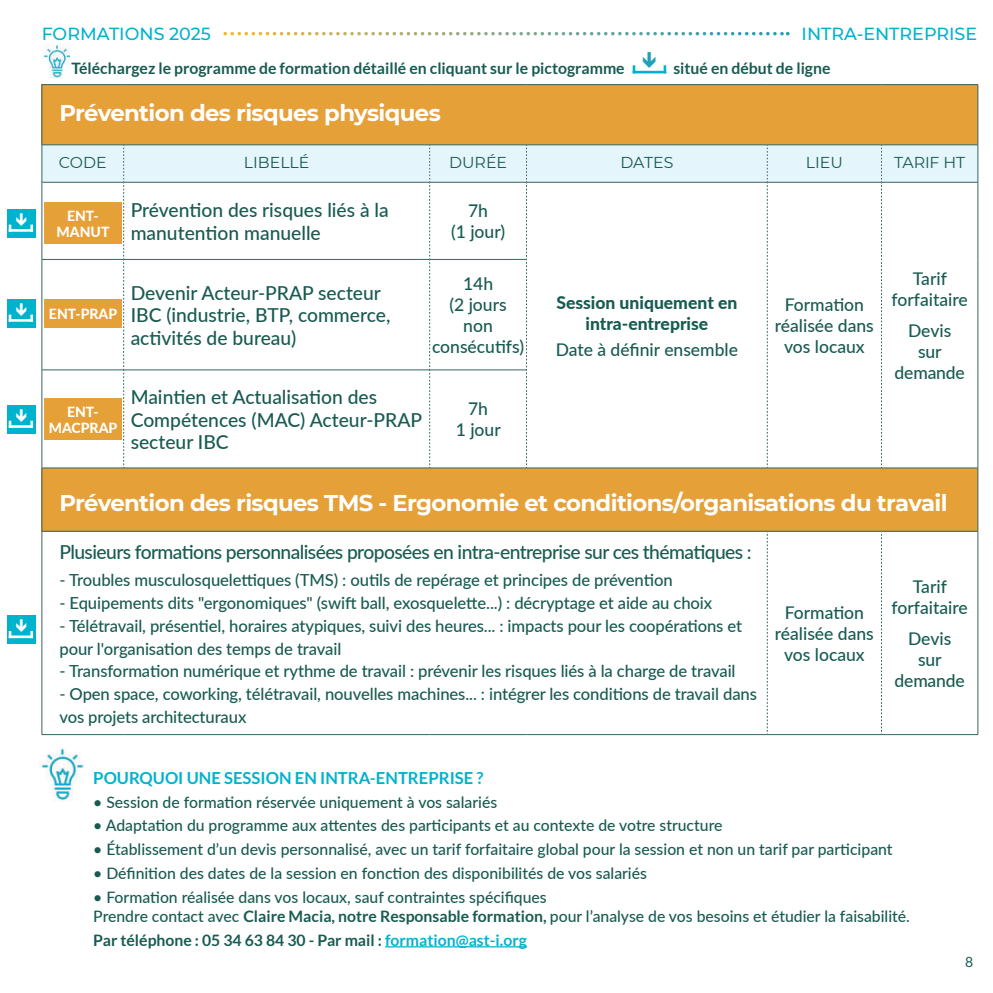
<style>
.page{position:relative;width:993px;height:993px;background:#fff}
.page>*{position:absolute;margin:0;border:0;box-sizing:border-box;transform-origin:0 0}
.t1{font:700 22.75px "Montserrat";letter-spacing:-.025em;color:#fff}
.t2{font:500 19.25px/22.8px "Lato";color:#185b51}
.t3{font:500 19.25px "Lato";letter-spacing:-.03em;color:#185b51}
.t4{font:500 17.5px/21px "Lato";color:#185b51;text-align:center}
.t5{font:800 17.5px/21px "Lato";color:#185b51;text-align:center}
.t6{font:500 17.5px "Montserrat";color:#00b3cd}
.t7{font:500 16.62px/22.8px "Lato";letter-spacing:-.005em;color:#185b51}
.t8{font:700 16.62px "Lato";color:#00b3cd}
.t9{font:500 15.75px/18.9px "Lato";color:#185b51}
.t10{font:700 15.75px "Lato";color:#185b51}
.t11{font:15.75px "Montserrat";color:#185b51}
.t12{font:800 14px/16.8px "Lato";color:#fff;text-align:center}
.t13{font:14px "Lato";color:#185b51}
.s1{font-weight:700}
.s2{color:#00b3cd}
</style>
<div class="page">
<div style="left:42px;top:85px;width:935px;height:60px;background:#e6a038"></div>
<div style="left:42px;top:468px;width:935px;height:63px;background:#e6a038"></div>
<hr style="left:42px;top:84px;width:82px;height:1px;background:#36655d">
<hr style="left:42px;top:85px;width:1px;height:60px;background:#36655d">
<hr style="left:124px;top:84px;width:305px;height:1px;background:#36655d">
<hr style="left:429px;top:84px;width:97px;height:1px;background:#36655d">
<hr style="left:526px;top:84px;width:241px;height:1px;background:#36655d">
<hr style="left:767px;top:84px;width:114px;height:1px;background:#36655d">
<hr style="left:881px;top:84px;width:96px;height:1px;background:#36655d">
<hr style="left:977px;top:85px;width:1px;height:60px;background:#36655d">
<hr style="left:977px;top:145px;width:1px;height:37px;background:#36655d">
<hr style="left:977px;top:182px;width:1px;height:77px;background:#36655d">
<hr style="left:977px;top:259px;width:1px;height:111px;background:#36655d">
<hr style="left:977px;top:370px;width:1px;height:97px;background:#36655d">
<hr style="left:977px;top:468px;width:1px;height:63px;background:#36655d">
<hr style="left:977px;top:531px;width:1px;height:203px;background:#36655d">
<hr style="left:42px;top:468px;width:1px;height:63px;background:#36655d">
<hr style="left:42px;top:531px;width:1px;height:203px;background:#36655d">
<svg style="left:766px;top:531px;width:1px;height:203px"></svg>
<svg style="left:42px;top:145px;width:935px;height:322px"></svg>
<hr style="left:42px;top:182px;width:82px;height:1px;background:#36655d">
<hr style="left:124px;top:182px;width:305px;height:1px;background:#36655d">
<hr style="left:526px;top:182px;width:241px;height:1px;background:#36655d">
<hr style="left:767px;top:182px;width:114px;height:1px;background:#36655d">
<hr style="left:526px;top:467px;width:241px;height:1px;background:#36655d">
<hr style="left:767px;top:467px;width:114px;height:1px;background:#36655d">
<hr style="left:767px;top:530px;width:114px;height:1px;background:#36655d">
<hr style="left:767px;top:734px;width:114px;height:1px;background:#36655d">
<hr style="left:429px;top:182px;width:97px;height:1px;background:#36655d">
<hr style="left:881px;top:182px;width:96px;height:1px;background:#36655d">
<hr style="left:881px;top:467px;width:96px;height:1px;background:#36655d">
<hr style="left:881px;top:530px;width:96px;height:1px;background:#36655d">
<hr style="left:881px;top:734px;width:96px;height:1px;background:#36655d">
<hr style="left:42px;top:259px;width:82px;height:1px;background:#36655d">
<hr style="left:124px;top:259px;width:305px;height:1px;background:#36655d">
<hr style="left:429px;top:259px;width:97px;height:1px;background:#36655d">
<hr style="left:42px;top:369px;width:82px;height:1px;background:#36655d">
<hr style="left:124px;top:369px;width:305px;height:1px;background:#36655d">
<hr style="left:429px;top:369px;width:97px;height:1px;background:#36655d">
<hr style="left:42px;top:467px;width:82px;height:1px;background:#36655d">
<hr style="left:124px;top:467px;width:305px;height:1px;background:#36655d">
<hr style="left:42px;top:530px;width:82px;height:1px;background:#36655d">
<hr style="left:124px;top:530px;width:305px;height:1px;background:#36655d">
<hr style="left:429px;top:530px;width:97px;height:1px;background:#36655d">
<hr style="left:526px;top:530px;width:241px;height:1px;background:#36655d">
<hr style="left:42px;top:734px;width:82px;height:1px;background:#36655d">
<hr style="left:124px;top:734px;width:305px;height:1px;background:#36655d">
<hr style="left:429px;top:734px;width:97px;height:1px;background:#36655d">
<hr style="left:526px;top:734px;width:241px;height:1px;background:#36655d">
<hr style="left:429px;top:467px;width:97px;height:1px;background:#36655d">
<hr style="left:42px;top:144px;width:82px;height:1px;background:#36655d">
<hr style="left:124px;top:144px;width:305px;height:1px;background:#36655d">
<hr style="left:429px;top:144px;width:97px;height:1px;background:#36655d">
<hr style="left:526px;top:144px;width:241px;height:1px;background:#36655d">
<hr style="left:767px;top:144px;width:114px;height:1px;background:#36655d">
<hr style="left:881px;top:144px;width:96px;height:1px;background:#36655d">
<div style="left:44px;top:202px;width:78px;height:42px;background:#e6a038"></div>
<div style="left:44px;top:299px;width:78px;height:28px;background:#e6a038"></div>
<div style="left:44px;top:398px;width:78px;height:42px;background:#e6a038"></div>
<img style="left:41px;top:747px;width:43px;height:55px">
<hr style="left:385px;top:945px;width:142px;height:2px;background:#00b3cd">
<div style="left:7px;top:209px;width:28px;height:28px;background:#00b3cd"></div>
<svg style="left:7px;top:299px;width:28px;height:28px"></svg>
<svg style="left:7px;top:405px;width:28px;height:28px"></svg>
<div style="left:7px;top:615px;width:28px;height:28px;background:linear-gradient(to bottom,#00b2cd,#0cb6cf)"></div>
<svg style="left:232px;top:32px;width:556px;height:3px"></svg>
<img style="left:42px;top:44px;width:28px;height:34px">
<hr style="left:632px;top:71px;width:34px;height:2px;background:#00b3cd">
<svg style="left:632px;top:65px;width:3px;height:8px"></svg>
<svg style="left:663px;top:65px;width:3px;height:6px"></svg>
<svg style="left:9px;top:224px;width:24px;height:8px"></svg>
<svg style="left:9px;top:303px;width:24px;height:18px"></svg>
<svg style="left:9px;top:409px;width:24px;height:18px"></svg>
<svg style="left:9px;top:619px;width:24px;height:19px"></svg>
<p class="t6" style="left:42px;top:24px;width:171px">FORMATIONS 2025</p>
<p class="t6" style="left:801px;top:24px;width:177px">INTRA-ENTREPRISE</p>
<p class="t10" style="left:71px;top:60px;width:554px">Téléchargez le programme de formation détaillé en cliquant sur le pictogramme</p>
<p class="t10" style="left:673px;top:60px;width:159px">situé en début de ligne</p>
<h1 class="t1" style="left:59px;top:100px;width:383px">Prévention des risques physiques</h1>
<p class="t11" style="left:59px;top:153px;width:49px">CODE</p>
<p class="t11" style="left:244px;top:153px;width:67px">LIBELLÉ</p>
<p class="t11" style="left:449px;top:153px;width:59px">DURÉE</p>
<p class="t11" style="left:620px;top:153px;width:54px">DATES</p>
<p class="t11" style="left:805px;top:153px;width:39px">LIEU</p>
<p class="t11" style="left:894px;top:153px;width:72px">TARIF HT</p>
<p class="t2" style="left:131px;top:198px;width:259px">Prévention des risques liés à la manutention manuelle</p>
<p class="t4" style="left:451px;top:200px;width:56px">7h<br>(1 jour)</p>
<p class="t12" style="left:57px;top:208px;width:54px">ENT-<br>MANUT</p>
<p class="t12" style="left:49px;top:306px;width:70px">ENT-PRAP</p>
<p class="t12" style="left:49px;top:404px;width:70px">ENT-<br>MACPRAP</p>
<p class="t2" style="left:131px;top:280px;width:261px">Devenir Acteur-PRAP secteur<br>IBC (industrie, BTP, commerce, activités de bureau)</p>
<p class="t4" style="left:432px;top:272px;width:93px">14h<br>(2 jours<br>non consécutifs)</p>
<p class="t2" style="left:131px;top:384px;width:293px">Maintien et Actualisation des<br>Compétences (MAC) Acteur-PRAP secteur IBC</p>
<p class="t4" style="left:455px;top:398px;width:46px">7h<br>1 jour</p>
<p class="t5" style="left:556px;top:293px;width:182px">Session uniquement en intra-entreprise</p>
<p class="t4" style="left:555px;top:338px;width:184px">Date à définir ensemble</p>
<p class="t4" style="left:774px;top:293px;width:100px">Formation réalisée dans vos locaux</p>
<p class="t4" style="left:891px;top:267px;width:78px">Tarif forfaitaire</p>
<p class="t4" style="left:894px;top:319px;width:72px">Devis sur demande</p>
<h1 class="t1" style="left:59px;top:490px;width:889px">Prévention des risques TMS - Ergonomie et conditions/organisations du travail</h1>
<p class="t3" style="left:59px;top:537px;width:693px">Plusieurs formations personnalisées proposées en intra-entreprise sur ces thématiques :</p>
<p class="t7" style="left:59px;top:568px;width:614px">- Troubles musculosquelettiques (TMS) : outils de repérage et principes de prévention</p>
<p class="t7" style="left:59px;top:590px;width:654px">- Equipements dits "ergonomiques" (swift ball, exosquelette...) : décryptage et aide au choix</p>
<p class="t7" style="left:59px;top:613px;width:684px">- Télétravail, présentiel, horaires atypiques, suivi des heures... : impacts pour les coopérations et pour l'organisation des temps de travail</p>
<p class="t7" style="left:59px;top:659px;width:677px">- Transformation numérique et rythme de travail : prévenir les risques liés à la charge de travail</p>
<p class="t7" style="left:59px;top:681px;width:698px">- Open space, coworking, télétravail, nouvelles machines... : intégrer les conditions de travail dans vos projets architecturaux</p>
<p class="t4" style="left:891px;top:575px;width:78px">Tarif forfaitaire</p>
<p class="t4" style="left:894px;top:627px;width:72px">Devis sur demande</p>
<p class="t4" style="left:774px;top:601px;width:100px">Formation réalisée dans vos locaux</p>
<p class="t8" style="left:93px;top:768px;width:391px">POURQUOI UNE SESSION EN INTRA-ENTREPRISE ?</p>
<p class="t9" style="left:93px;top:791px;width:405px">• Session de formation réservée uniquement à vos salariés</p>
<p class="t9" style="left:93px;top:815px;width:630px">• Adaptation du programme aux attentes des participants et au contexte de votre structure</p>
<p class="t9" style="left:93px;top:839px;width:800px">• Établissement d’un devis personnalisé, avec un tarif forfaitaire global pour la session et non un tarif par participant</p>
<p class="t9" style="left:93px;top:863px;width:555px">• Définition des dates de la session en fonction des disponibilités de vos salariés</p>
<p class="t9" style="left:93px;top:886px;width:817px">• Formation réalisée dans vos locaux, sauf contraintes spécifiques<br>Prendre contact avec <span class="s1">Claire Macia, notre Responsable formation,</span> pour l’analyse de vos besoins et étudier la faisabilité.</p>
<p class="t10" style="left:93px;top:931px;width:435px">Par téléphone : 05 34 63 84 30 - Par mail : <span class="s2">formation@ast-i.org</span></p>
<p class="t13" style="left:964px;top:953px;width:10px">8</p>
</div>
